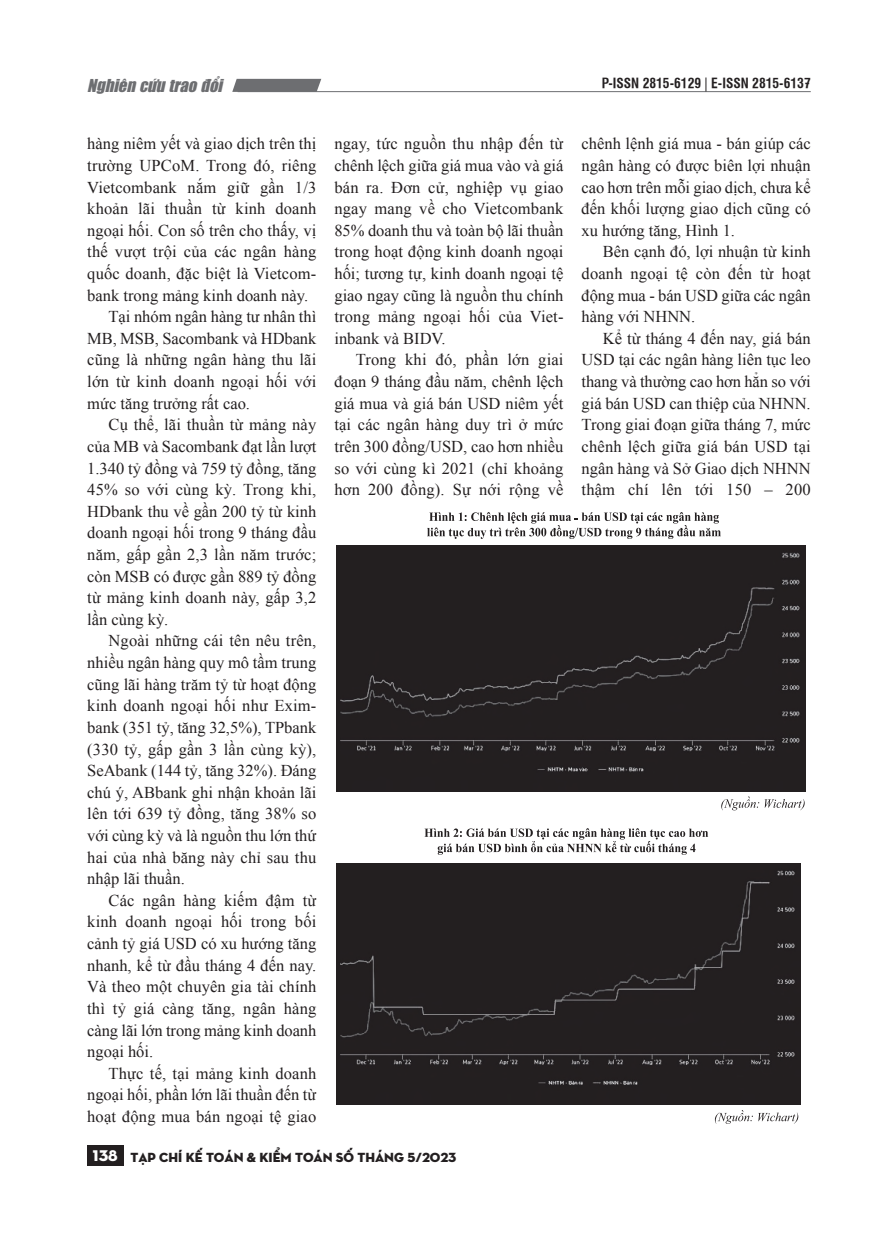
<style>
.page{position:relative;width:881px;height:1251px;background:#fff}
.page>*{position:absolute;margin:0;border:0;box-sizing:border-box;transform-origin:0 0}
.t1{font:16.5px/21.6px "Times New Roman";color:#231f20;text-align:justify}
.t2{font:italic 16.5px "UTM Impact";color:#6d6e71}
.t3{font:13.5px "UTM Neutra";color:#231f20}
.t4{font:700 13.5px "UVN Hong Ha Hep";color:#231f20}
.s1{font-size:15.75px;color:#fff}
</style>
<div class="page">
<div style="left:87px;top:1145px;width:36px;height:20px;background:#231f20"></div>
<hr style="left:237px;top:91px;width:573px;height:1px;background:#6d6e71">
<svg style="left:232px;top:79px;width:89px;height:13px"></svg>
<svg style="left:705px;top:77px;width:1px;height:14px"></svg>
<svg style="left:427px;top:512px;width:293px;height:27px"></svg>
<div style="left:336px;top:545px;width:469px;height:246px;background:#231f20"></div>
<svg style="left:721px;top:796px;width:83px;height:14px"></svg>
<svg style="left:424px;top:828px;width:284px;height:26px"></svg>
<div style="left:336px;top:863px;width:464px;height:241px;background:#231f20"></div>
<svg style="left:714px;top:1110px;width:84px;height:13px"></svg>
<p class="t2" style="left:87px;top:74px;width:140px">Nghiên cứu trao đổi</p>
<p class="t1" style="left:87px;top:133px;width:230px">hàng niêm yết và giao dịch trên thị</p>
<p class="t1" style="left:87px;top:154px;width:230px">trường UPCoM. Trong đó, riêng</p>
<p class="t1" style="left:87px;top:176px;width:230px">Vietcombank nắm giữ gần 1/3</p>
<p class="t1" style="left:87px;top:198px;width:230px">khoản lãi thuần từ kinh doanh</p>
<p class="t1" style="left:87px;top:219px;width:230px">ngoại hối. Con số trên cho thấy, vị</p>
<p class="t1" style="left:87px;top:241px;width:230px">thế vượt trội của các ngân hàng</p>
<p class="t1" style="left:87px;top:262px;width:230px">quốc doanh, đặc biệt là Vietcom-</p>
<p class="t1" style="left:87px;top:284px;width:222px">bank trong mảng kinh doanh này.</p>
<p class="t1" style="left:108px;top:306px;width:209px">Tại nhóm ngân hàng tư nhân thì</p>
<p class="t1" style="left:87px;top:327px;width:230px">MB, MSB, Sacombank và HDbank</p>
<p class="t1" style="left:87px;top:349px;width:230px">cũng là những ngân hàng thu lãi</p>
<p class="t1" style="left:87px;top:370px;width:230px">lớn từ kinh doanh ngoại hối với</p>
<p class="t1" style="left:87px;top:392px;width:164px">mức tăng trưởng rất cao.</p>
<p class="t1" style="left:108px;top:414px;width:209px">Cụ thể, lãi thuần từ mảng này</p>
<p class="t1" style="left:87px;top:435px;width:230px">của MB và Sacombank đạt lần lượt</p>
<p class="t1" style="left:87px;top:457px;width:230px">1.340 tỷ đồng và 759 tỷ đồng, tăng</p>
<p class="t1" style="left:87px;top:478px;width:230px">45% so với cùng kỳ. Trong khi,</p>
<p class="t1" style="left:87px;top:500px;width:230px">HDbank thu về gần 200 tỷ từ kinh</p>
<p class="t1" style="left:87px;top:522px;width:230px">doanh ngoại hối trong 9 tháng đầu</p>
<p class="t1" style="left:87px;top:543px;width:230px">năm, gấp gần 2,3 lần năm trước;</p>
<p class="t1" style="left:87px;top:565px;width:230px">còn MSB có được gần 889 tỷ đồng</p>
<p class="t1" style="left:87px;top:586px;width:230px">từ mảng kinh doanh này, gấp 3,2</p>
<p class="t1" style="left:87px;top:608px;width:83px">lần cùng kỳ.</p>
<p class="t1" style="left:108px;top:630px;width:209px">Ngoài những cái tên nêu trên,</p>
<p class="t1" style="left:87px;top:651px;width:230px">nhiều ngân hàng quy mô tầm trung</p>
<p class="t1" style="left:87px;top:673px;width:230px">cũng lãi hàng trăm tỷ từ hoạt động</p>
<p class="t1" style="left:87px;top:694px;width:230px">kinh doanh ngoại hối như Exim-</p>
<p class="t1" style="left:87px;top:716px;width:230px">bank (351 tỷ, tăng 32,5%), TPbank</p>
<p class="t1" style="left:87px;top:738px;width:230px">(330 tỷ, gấp gần 3 lần cùng kỳ),</p>
<p class="t1" style="left:87px;top:759px;width:230px">SeAbank (144 tỷ, tăng 32%). Đáng</p>
<p class="t1" style="left:87px;top:781px;width:230px">chú ý, ABbank ghi nhận khoản lãi</p>
<p class="t1" style="left:87px;top:802px;width:230px">lên tới 639 tỷ đồng, tăng 38% so</p>
<p class="t1" style="left:87px;top:824px;width:230px">với cùng kỳ và là nguồn thu lớn thứ</p>
<p class="t1" style="left:87px;top:846px;width:230px">hai của nhà băng này chỉ sau thu</p>
<p class="t1" style="left:87px;top:867px;width:99px">nhập lãi thuần.</p>
<p class="t1" style="left:108px;top:889px;width:209px">Các ngân hàng kiếm đậm từ</p>
<p class="t1" style="left:87px;top:910px;width:230px">kinh doanh ngoại hối trong bối</p>
<p class="t1" style="left:87px;top:932px;width:230px">cảnh tỷ giá USD có xu hướng tăng</p>
<p class="t1" style="left:87px;top:954px;width:230px">nhanh, kể từ đầu tháng 4 đến nay.</p>
<p class="t1" style="left:87px;top:975px;width:230px">Và theo một chuyên gia tài chính</p>
<p class="t1" style="left:87px;top:997px;width:230px">thì tỷ giá càng tăng, ngân hàng</p>
<p class="t1" style="left:87px;top:1018px;width:230px">càng lãi lớn trong mảng kinh doanh</p>
<p class="t1" style="left:87px;top:1040px;width:67px">ngoại hối.</p>
<p class="t1" style="left:108px;top:1062px;width:209px">Thực tế, tại mảng kinh doanh</p>
<p class="t1" style="left:87px;top:1083px;width:230px">ngoại hối, phần lớn lãi thuần đến từ</p>
<p class="t1" style="left:87px;top:1105px;width:230px">hoạt động mua bán ngoại tệ giao</p>
<p class="t1" style="left:334px;top:133px;width:230px">ngay, tức nguồn thu nhập đến từ chênh lệch giữa giá mua vào và giá bán ra. Đơn cử, nghiệp vụ giao ngay mang về cho Vietcombank 85% doanh thu và toàn bộ lãi thuần trong hoạt động kinh doanh ngoại hối; tương tự, kinh doanh ngoại tệ giao ngay cũng là nguồn thu chính trong mảng ngoại hối của Viet&shy;inbank và BIDV.</p>
<p class="t1" style="left:334px;top:349px;width:230px;text-indent:21px">Trong khi đó, phần lớn giai đoạn 9 tháng đầu năm, chênh lệch giá mua và giá bán USD niêm yết tại các ngân hàng duy trì ở mức trên 300 đồng/USD, cao hơn nhiều so với cùng kì 2021 (chỉ khoảng hơn 200 đồng). Sự nới rộng về</p>
<p class="t3" style="left:93px;top:1146px;width:365px"><span class="s1">138</span> TẠP CHÍ KẾ TOÁN &amp; KIỂM TOÁN SỐ THÁNG 5/2023</p>
<p class="t4" style="left:601px;top:74px;width:210px">P-ISSN 2815-6129 E-ISSN 2815-6137</p>
<p class="t1" style="left:581px;top:133px;width:230px">chênh lệnh giá mua - bán giúp các ngân hàng có được biên lợi nhuận cao hơn trên mỗi giao dịch, chưa kể đến khối lượng giao dịch cũng có xu hướng tăng, Hình 1.</p>
<p class="t1" style="left:581px;top:241px;width:230px;text-indent:21px">Bên cạnh đó, lợi nhuận từ kinh doanh ngoại tệ còn đến từ hoạt động mua - bán USD giữa các ngân hàng với NHNN.</p>
<p class="t1" style="left:581px;top:327px;width:230px;text-indent:21px">Kể từ tháng 4 đến nay, giá bán USD tại các ngân hàng liên tục leo thang và thường cao hơn hẳn so với giá bán USD can thiệp của NHNN.<br>Trong giai đoạn giữa tháng 7, mức chênh lệch giữa giá bán USD tại ngân hàng và Sở Giao dịch NHNN thậm chí lên tới 150 – 200</p>
</div>
